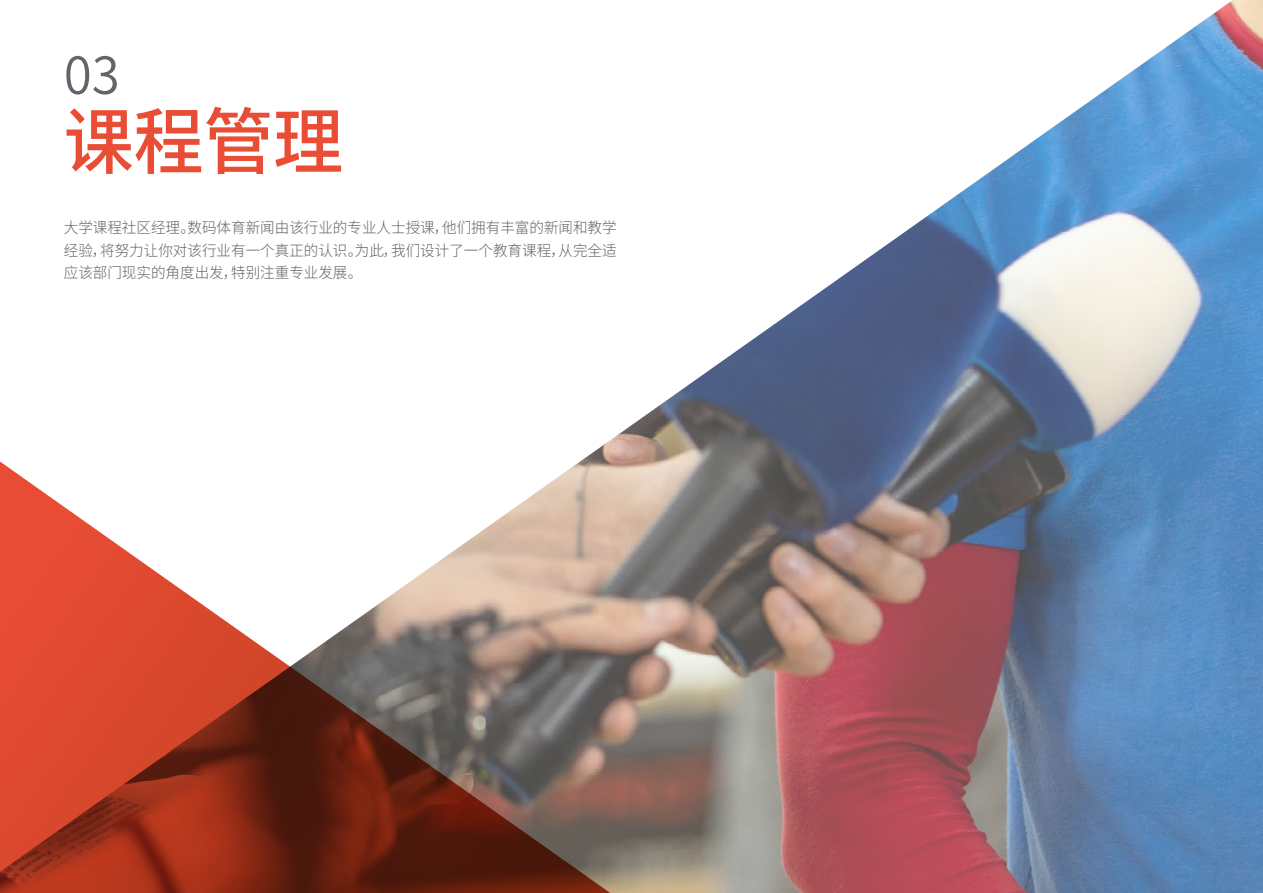
<style>
.page{position:relative;width:1263px;height:893px;background:#fff}
.page>*{position:absolute;margin:0;border:0;box-sizing:border-box;transform-origin:0 0}
.t1{font:500 72px "Source Han Sans CN";color:#e94d35}
.t2{font:52.5px "Source Han Sans CN";color:#61646a}
.t3{font:300 15px/22.5px "Source Han Sans CN";color:#61646a;text-align:justify}
</style>
<div class="page">
<img style="left:602px;top:0;width:661px;height:893px">
<svg style="left:0;top:446px;width:640px;height:447px"></svg>
<h2 class="t2" style="left:64px;top:45px;width:57px">03</h2>
<h1 class="t1" style="left:64px;top:101px;width:281px">课程管理</h1>
<p class="t3" style="left:64px;top:217px;width:554px">大学课程社区经理。数码体育新闻由该行业的专业人士授课，他们拥有丰富的新闻和教学经验，将努力让你对该行业有一个真正的认识。为此，我们设计了一个教育课程，从完全适应该部门现实的角度出发，特别注重专业发展。</p>
</div>
